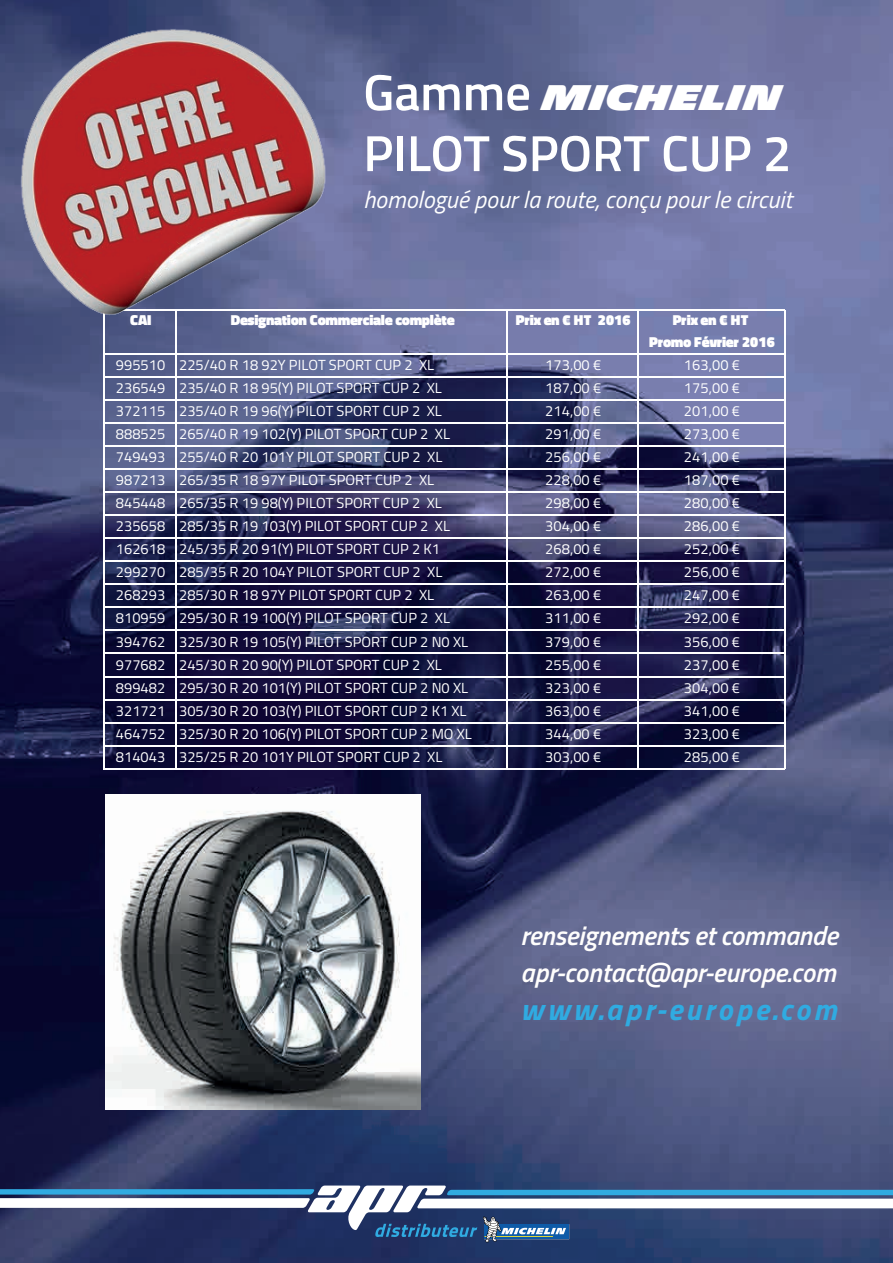
<style>
.page{position:relative;width:893px;height:1263px;background:#fff}
.page>*{position:absolute;margin:0;border:0;box-sizing:border-box;transform-origin:0 0}
.t1{font:600 50.7px "Titillium";color:#fff}
.t2{font:900 34.5px "Michelin";color:#fff}
.t3{font:italic 700 30px "Titillium";letter-spacing:.11em;color:#30abe1}
.t4{font:italic 600 26.85px/37.5px "Titillium";letter-spacing:-.01em;color:#fffefd}
.t5{font:italic 24px "Titillium";color:#fff}
.t6{font:14.55px "Titillium";letter-spacing:.005em;color:#fff}
.t7{font:900 14.55px/22px "Titillium";letter-spacing:-.02em;color:#fff;text-align:center}
.t8{font:900 14.55px "Titillium";letter-spacing:.01em;color:#fff}
.s1{font-family:"Titillium";font-weight:600;font-size:50.7px}
</style>
<div class="page">
<img style="left:0;top:0;width:893px;height:1263px">
<svg style="left:0;top:1185px;width:893px;height:57px"></svg>
<hr style="left:103px;top:309px;width:1px;height:460px;background:#fff">
<hr style="left:176px;top:310px;width:1px;height:459px;background:#fff">
<hr style="left:506px;top:310px;width:2px;height:459px;background:#fff">
<hr style="left:638px;top:310px;width:1px;height:459px;background:#fff">
<hr style="left:784px;top:310px;width:1px;height:459px;background:#fff">
<hr style="left:104px;top:309px;width:681px;height:1px;background:#fff">
<hr style="left:104px;top:353px;width:681px;height:2px;background:#fff">
<hr style="left:104px;top:376px;width:681px;height:2px;background:#fff">
<hr style="left:104px;top:399px;width:681px;height:2px;background:#fff">
<hr style="left:104px;top:422px;width:681px;height:2px;background:#fff">
<hr style="left:104px;top:445px;width:681px;height:2px;background:#fff">
<hr style="left:104px;top:468px;width:681px;height:2px;background:#fff">
<hr style="left:104px;top:491px;width:681px;height:2px;background:#fff">
<hr style="left:104px;top:515px;width:681px;height:1px;background:#fff">
<hr style="left:104px;top:538px;width:681px;height:1px;background:#fff">
<hr style="left:104px;top:561px;width:681px;height:1px;background:#fff">
<hr style="left:104px;top:584px;width:681px;height:1px;background:#fff">
<hr style="left:104px;top:607px;width:681px;height:1px;background:#fff">
<hr style="left:104px;top:630px;width:681px;height:1px;background:#fff">
<hr style="left:104px;top:653px;width:681px;height:1px;background:#fff">
<hr style="left:104px;top:676px;width:681px;height:1px;background:#fff">
<hr style="left:104px;top:699px;width:681px;height:1px;background:#fff">
<hr style="left:104px;top:722px;width:681px;height:1px;background:#fff">
<hr style="left:104px;top:745px;width:681px;height:1px;background:#fff">
<hr style="left:104px;top:768px;width:681px;height:1px;background:#fff">
<img style="left:105px;top:794px;width:315px;height:315px">
<img style="left:19px;top:27px;width:308px;height:308px">
<h2 class="t2" style="left:363px;top:78px;width:420px"><span class="s1">Gamme</span> MICHELIN</h2>
<h1 class="t1" style="left:363px;top:115px;width:429px">PILOT SPORT CUP 2</h1>
<h3 class="t5" style="left:363px;top:182px;width:430px">homologué pour la route, conçu pour le circuit</h3>
<p class="t7" style="left:130px;top:309px;width:22px">CAI</p>
<p class="t7" style="left:231px;top:309px;width:225px">Designation Commerciale complète</p>
<p class="t8" style="left:516px;top:309px;width:116px">Prix en € HT 2016</p>
<p class="t7" style="left:649px;top:309px;width:127px">Prix en € HT<br>Promo Février 2016</p>
<p class="t6" style="left:116px;top:354px;width:320px">995510 225/40 R 18 92Y PILOT SPORT CUP 2 XL</p>
<p class="t6" style="left:545px;top:354px;width:57px">173,00 €</p>
<p class="t6" style="left:684px;top:354px;width:57px">163,00 €</p>
<p class="t6" style="left:116px;top:377px;width:327px">236549 235/40 R 18 95(Y) PILOT SPORT CUP 2 XL</p>
<p class="t6" style="left:545px;top:377px;width:57px">187,00 €</p>
<p class="t6" style="left:684px;top:377px;width:57px">175,00 €</p>
<p class="t6" style="left:116px;top:400px;width:327px">372115 235/40 R 19 96(Y) PILOT SPORT CUP 2 XL</p>
<p class="t6" style="left:545px;top:400px;width:57px">214,00 €</p>
<p class="t6" style="left:684px;top:400px;width:57px">201,00 €</p>
<p class="t6" style="left:116px;top:423px;width:336px">888525 265/40 R 19 102(Y) PILOT SPORT CUP 2 XL</p>
<p class="t6" style="left:545px;top:423px;width:57px">291,00 €</p>
<p class="t6" style="left:684px;top:423px;width:57px">273,00 €</p>
<p class="t6" style="left:116px;top:446px;width:328px">749493 255/40 R 20 101Y PILOT SPORT CUP 2 XL</p>
<p class="t6" style="left:545px;top:446px;width:57px">256,00 €</p>
<p class="t6" style="left:684px;top:446px;width:57px">241,00 €</p>
<p class="t6" style="left:116px;top:469px;width:320px">987213 265/35 R 18 97Y PILOT SPORT CUP 2 XL</p>
<p class="t6" style="left:545px;top:469px;width:57px">228,00 €</p>
<p class="t6" style="left:684px;top:469px;width:57px">187,00 €</p>
<p class="t6" style="left:116px;top:492px;width:327px">845448 265/35 R 19 98(Y) PILOT SPORT CUP 2 XL</p>
<p class="t6" style="left:545px;top:492px;width:57px">298,00 €</p>
<p class="t6" style="left:684px;top:492px;width:57px">280,00 €</p>
<p class="t6" style="left:116px;top:515px;width:336px">235658 285/35 R 19 103(Y) PILOT SPORT CUP 2 XL</p>
<p class="t6" style="left:545px;top:515px;width:57px">304,00 €</p>
<p class="t6" style="left:684px;top:515px;width:57px">286,00 €</p>
<p class="t6" style="left:116px;top:539px;width:326px">162618 245/35 R 20 91(Y) PILOT SPORT CUP 2 K1</p>
<p class="t6" style="left:545px;top:539px;width:57px">268,00 €</p>
<p class="t6" style="left:684px;top:539px;width:57px">252,00 €</p>
<p class="t6" style="left:116px;top:562px;width:328px">299270 285/35 R 20 104Y PILOT SPORT CUP 2 XL</p>
<p class="t6" style="left:545px;top:562px;width:57px">272,00 €</p>
<p class="t6" style="left:684px;top:562px;width:57px">256,00 €</p>
<p class="t6" style="left:116px;top:585px;width:320px">268293 285/30 R 18 97Y PILOT SPORT CUP 2 XL</p>
<p class="t6" style="left:545px;top:585px;width:57px">263,00 €</p>
<p class="t6" style="left:684px;top:585px;width:57px">247,00 €</p>
<p class="t6" style="left:116px;top:608px;width:336px">810959 295/30 R 19 100(Y) PILOT SPORT CUP 2 XL</p>
<p class="t6" style="left:545px;top:608px;width:57px">311,00 €</p>
<p class="t6" style="left:684px;top:608px;width:57px">292,00 €</p>
<p class="t6" style="left:116px;top:631px;width:354px">394762 325/30 R 19 105(Y) PILOT SPORT CUP 2 N0 XL</p>
<p class="t6" style="left:545px;top:631px;width:57px">379,00 €</p>
<p class="t6" style="left:684px;top:631px;width:57px">356,00 €</p>
<p class="t6" style="left:116px;top:654px;width:327px">977682 245/30 R 20 90(Y) PILOT SPORT CUP 2 XL</p>
<p class="t6" style="left:545px;top:654px;width:57px">255,00 €</p>
<p class="t6" style="left:684px;top:654px;width:57px">237,00 €</p>
<p class="t6" style="left:116px;top:677px;width:354px">899482 295/30 R 20 101(Y) PILOT SPORT CUP 2 N0 XL</p>
<p class="t6" style="left:545px;top:677px;width:57px">323,00 €</p>
<p class="t6" style="left:684px;top:677px;width:57px">304,00 €</p>
<p class="t6" style="left:116px;top:700px;width:352px">321721 305/30 R 20 103(Y) PILOT SPORT CUP 2 K1 XL</p>
<p class="t6" style="left:545px;top:700px;width:57px">363,00 €</p>
<p class="t6" style="left:684px;top:700px;width:57px">341,00 €</p>
<p class="t6" style="left:116px;top:723px;width:358px">464752 325/30 R 20 106(Y) PILOT SPORT CUP 2 MO XL</p>
<p class="t6" style="left:545px;top:723px;width:57px">344,00 €</p>
<p class="t6" style="left:684px;top:723px;width:57px">323,00 €</p>
<p class="t6" style="left:116px;top:746px;width:328px">814043 325/25 R 20 101Y PILOT SPORT CUP 2 XL</p>
<p class="t6" style="left:545px;top:746px;width:57px">303,00 €</p>
<p class="t6" style="left:684px;top:746px;width:57px">285,00 €</p>
<h3 class="t4" style="left:521px;top:915px;width:319px">renseignements et commande apr-contact@apr-europe.com</h3>
<h3 class="t3" style="left:521px;top:985px;width:318px">www.apr-europe.com</h3>
</div>
